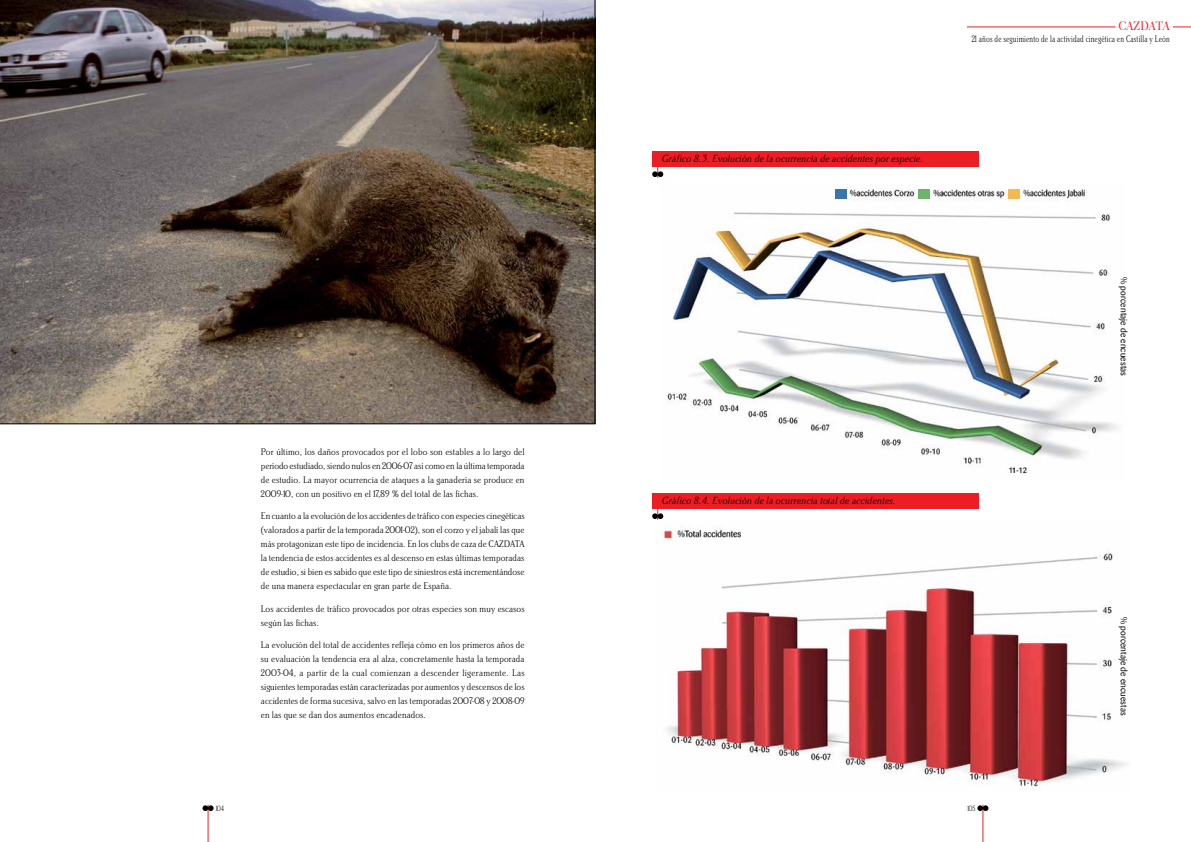
<style>
.page{position:relative;width:1191px;height:842px;background:#fff}
.page>*{position:absolute;margin:0;border:0;box-sizing:border-box;transform-origin:0 0}
.t1{font:500 12px "Big Caslon";letter-spacing:.02em;color:#ed1d24;scale:.8 1}
.t2{font:10.8px "Brighton Itlic";letter-spacing:.01em;color:#000}
.t3{font:10px/14px "Brighton";letter-spacing:.01em;color:#000;text-align:justify}
.t4{font:10px "Brighton";letter-spacing:.01em;color:#000;scale:.8 1}
.t5{font:9px "Barmeno";letter-spacing:.015em;color:#000}
.t6{font:8px "Brighton";letter-spacing:-.005em;color:#000;scale:.8 1}
</style>
<div class="page">
<hr style="left:208px;top:805px;width:1px;height:37px;background:#ed1d24">
<svg style="left:202px;top:805px;width:12px;height:6px"></svg>
<hr style="left:982px;top:805px;width:1px;height:37px;background:#ed1d24">
<svg style="left:977px;top:805px;width:11px;height:6px"></svg>
<hr style="left:967px;top:27px;width:148px;height:1px;background:#ed1d24">
<svg style="left:1173px;top:27px;width:18px;height:1px"></svg>
<img style="left:0;top:0;width:595px;height:424px">
<div style="left:652px;top:152px;width:326px;height:15px;background:#ed1d24"></div>
<svg style="left:652px;top:167px;width:11px;height:11px"></svg>
<div style="left:652px;top:494px;width:326px;height:15px;background:#ed1d24"></div>
<svg style="left:652px;top:509px;width:11px;height:11px"></svg>
<img style="left:657px;top:528px;width:469px;height:260px">
<img style="left:667px;top:184px;width:451px;height:290px">
<div style="left:918px;top:189px;width:12px;height:9px;background:#6eb36c"></div>
<div style="left:836px;top:189px;width:11px;height:9px;background:#3b75ad"></div>
<div style="left:1008px;top:189px;width:12px;height:9px;background:#f4b951"></div>
<p class="t3" style="left:261px;top:445px;width:265px">Por último, los daños provocados por el lobo son estables a lo largo del período estudiado,siendo nulos en 2006-07 asícomo en la última temporada de estudio. La mayor ocurrencia de ataques a la ganadería se produce en 2009-10, con un positivo en el 17,89 % del total de las fichas.</p>
<p class="t3" style="left:261px;top:510px;width:265px">En cuanto a la evolución de los accidentes de tráfico con especies cinegéticas (valorados a partir de la temporada 2001-02), son el corzo y el jabalí las que más protagonizan este tipo de incidencia. En los clubs de caza de CAZDATA la tendencia de estos accidentes es al descenso en estas últimas temporadas de estudio, si bien es sabido que este tipo de siniestros está incrementándose de una manera espectacular en gran parte de España.</p>
<p class="t3" style="left:261px;top:602px;width:265px">Los accidentes de tráfico provocados por otras especies son muy escasos según las fichas.</p>
<p class="t3" style="left:261px;top:639px;width:265px">La evolución del total de accidentes refleja cómo en los primeros años de su evaluación la tendencia era al alza, concretamente hasta la temporada 2003-04, a partir de la cual comienzan a descender ligeramente. Las siguientes temporadas están caracterizadas por aumentos y descensos de los accidentes de forma sucesiva, salvo en las temporadas 2007-08 y 2008-09 en las que se dan dos aumentos encadenados.</p>
<p class="t2" style="left:662px;top:151px;width:263px">Gráfico 8.3. Evolución de la ocurrencia de accidentes por especie.</p>
<p class="t2" style="left:662px;top:493px;width:235px">Gráfico 8.4. Evolución de la ocurrencia total de accidentes.</p>
<p class="t1" style="left:1118px;top:19px;width:65px">CAZDATA</p>
<p class="t4" style="left:972px;top:32px;width:249px">21 años de seguimiento de la actividad cinegética en Castilla y León</p>
<p class="t5" style="left:1129px;top:277px;width:100px;rotate:90deg">% porcentaje de encuestas</p>
<p class="t5" style="left:1129px;top:616px;width:100px;rotate:90deg">% porcentaje de encuestas</p>
<p class="t6" style="left:216px;top:803px;width:12px">104</p>
<p class="t6" style="left:967px;top:803px;width:11px">105</p>
</div>
